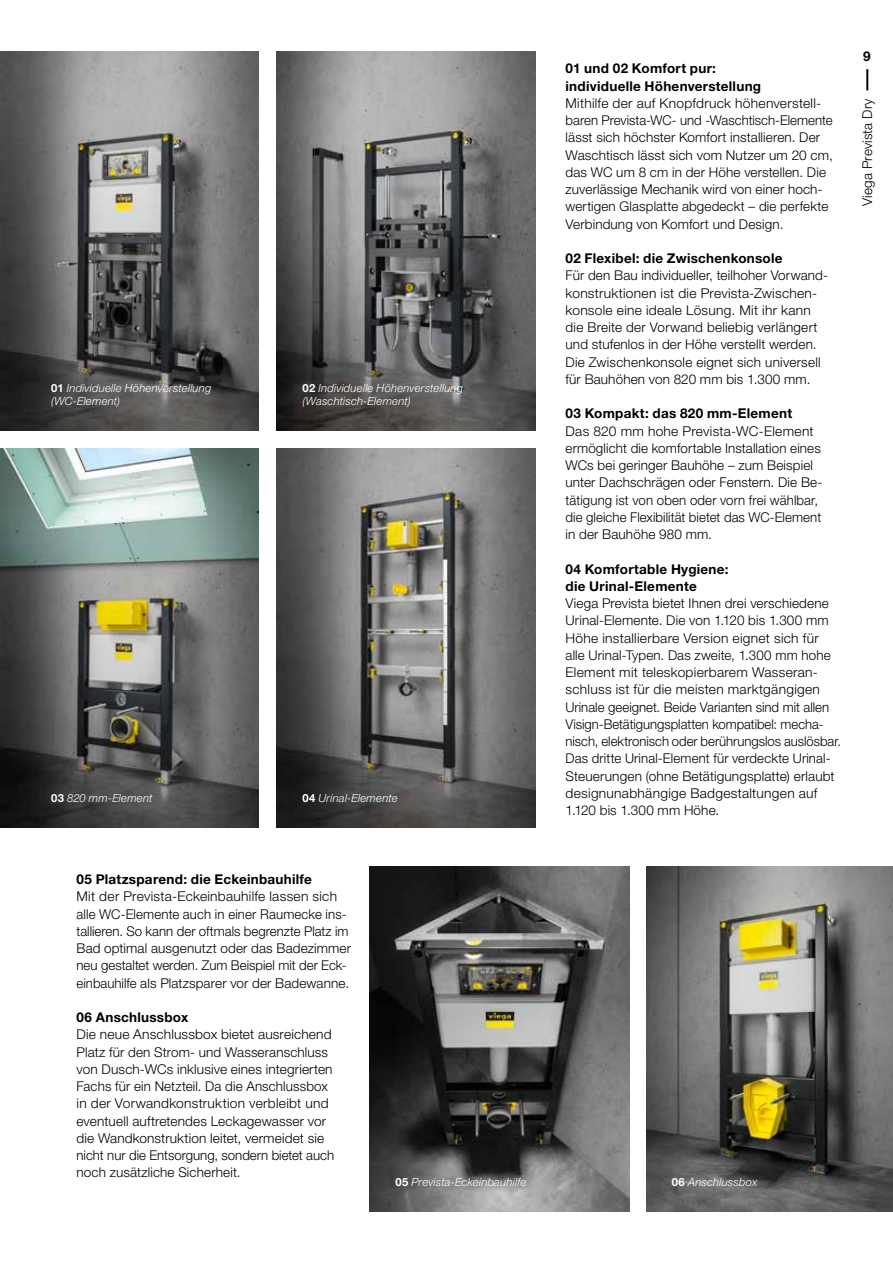
<style>
.page{position:relative;width:893px;height:1263px;background:#fff}
.page>*{position:absolute;margin:0;border:0;box-sizing:border-box;transform-origin:0 0}
.t1{font:13.5px/17.2px "M Ying Hei PR Cfor Viega W3";letter-spacing:.01em;color:#000}
.t2{font:13.5px/17.2px "M Ying Hei PR Cfor Viega W7";letter-spacing:.02em;color:#000}
.t3{font:italic 11.25px/13.5px "M Ying Hei PR Cfor Viega W3";letter-spacing:.015em;color:#fff}
.s1{font-family:"M Ying Hei PR Cfor Viega W7";font-style:normal}
</style>
<div class="page">
<img style="left:370px;top:867px;width:259px;height:345px">
<img style="left:0;top:51px;width:259px;height:380px">
<img style="left:0;top:448px;width:259px;height:380px">
<img style="left:277px;top:51px;width:259px;height:380px">
<img style="left:646px;top:867px;width:247px;height:345px">
<img style="left:277px;top:448px;width:259px;height:380px">
<hr style="left:866px;top:69px;width:2px;height:21px;background:#000">
<p class="t3" style="left:51px;top:381px;width:162px"><span class="s1">01</span> Individuelle Höhenverstellung (WC-Element)</p>
<p class="t3" style="left:302px;top:381px;width:162px"><span class="s1">02</span> Individuelle Höhenverstellung (Waschtisch-Element)</p>
<p class="t3" style="left:51px;top:791px;width:103px"><span class="s1">03</span> 820 mm-Element</p>
<p class="t3" style="left:302px;top:791px;width:97px"><span class="s1">04</span> Urinal-Elemente</p>
<p class="t2" style="left:566px;top:60px;width:197px">01 und 02 Komfort pur: individuelle Höhenverstellung</p>
<p class="t1" style="left:566px;top:94px;width:269px">Mithilfe der auf Knopfdruck höhenverstell&shy;baren Prevista-WC- und -Waschtisch-Elemente lässt sich höchster Komfort installieren. Der Waschtisch lässt sich vom Nutzer um 20 cm, das WC um 8 cm in der Höhe verstellen. Die zuverlässige Mechanik wird von einer hoch&shy;wertigen Glasplatte abgedeckt – die perfekte Verbindung von Komfort und Design.</p>
<p class="t2" style="left:566px;top:250px;width:218px">02 Flexibel: die Zwischenkonsole</p>
<p class="t1" style="left:566px;top:267px;width:264px">Für den Bau individueller, teilhoher Vorwand&shy;konstruktionen ist die Prevista-Zwischen&shy;konsole eine ideale Lösung. Mit ihr kann die Breite der Vorwand beliebig verlängert und stufenlos in der Höhe verstellt werden.<br>Die Zwischenkonsole eignet sich universell für Bauhöhen von 820 mm bis 1.300 mm.</p>
<p class="t2" style="left:566px;top:405px;width:228px">03 Kompakt: das 820 mm-Element</p>
<p class="t1" style="left:566px;top:422px;width:257px">Das 820 mm hohe Prevista-WC-Element ermöglicht die komfortable Installation eines WCs bei geringer Bauhöhe – zum Beispiel unter Dachschrägen oder Fenstern. Die Be&shy;tätigung ist von oben oder vorn frei wählbar, die gleiche Flexibilität bietet das WC-Element in der Bauhöhe 980 mm.</p>
<p class="t2" style="left:566px;top:560px;width:164px">04 Komfortable Hygiene: die Urinal-Elemente</p>
<p class="t1" style="left:566px;top:595px;width:277px">Viega Prevista bietet Ihnen drei verschiedene Urinal-Elemente. Die von 1.120 bis 1.300 mm Höhe installierbare Version eignet sich für alle Urinal-Typen. Das zweite, 1.300 mm hohe Element mit teleskopierbarem Wasseran&shy;schluss ist für die meisten marktgängigen Urinale geeignet. Beide Varianten sind mit allen Visign-Betätigungsplatten kompatibel: mecha&shy;nisch, elektronisch oder berührungslos auslösbar.<br>Das dritte Urinal-Element für verdeckte Urinal-Steuerungen (ohne Betätigungsplatte) erlaubt designunabhängige Badgestaltungen auf 1.120 bis 1.300 mm Höhe.</p>
<p class="t2" style="left:863px;top:47px;width:9px">9</p>
<p class="t1" style="left:859px;top:206px;width:109px;rotate:-90deg">Viega Prevista Dry</p>
<p class="t2" style="left:77px;top:871px;width:237px">05 Platzsparend: die Eckeinbauhilfe</p>
<p class="t1" style="left:77px;top:888px;width:276px">Mit der Prevista-Eckeinbauhilfe lassen sich alle WC-Elemente auch in einer Raumecke ins&shy;tallieren. So kann der oftmals begrenzte Platz im Bad optimal ausgenutzt oder das Badezimmer neu gestaltet werden. Zum Beispiel mit der Eck&shy;einbauhilfe als Platzsparer vor der Badewanne.</p>
<p class="t2" style="left:77px;top:1009px;width:113px">06 Anschlussbox</p>
<p class="t1" style="left:77px;top:1026px;width:259px">Die neue Anschlussbox bietet ausreichend Platz für den Strom- und Wasseranschluss von Dusch-WCs inklusive eines integrierten Fachs für ein Netzteil. Da die Anschlussbox in der Vorwandkonstruktion verbleibt und eventuell auftretendes Leckagewasser vor die Wandkonstruktion leitet, vermeidet sie nicht nur die Entsorgung, sondern bietet auch noch zusätzliche Sicherheit.</p>
<p class="t3" style="left:395px;top:1176px;width:132px"><span class="s1">05</span> Prevista-Eckeinbauhilfe</p>
<p class="t3" style="left:672px;top:1176px;width:87px"><span class="s1">06</span> Anschlussbox</p>
</div>
